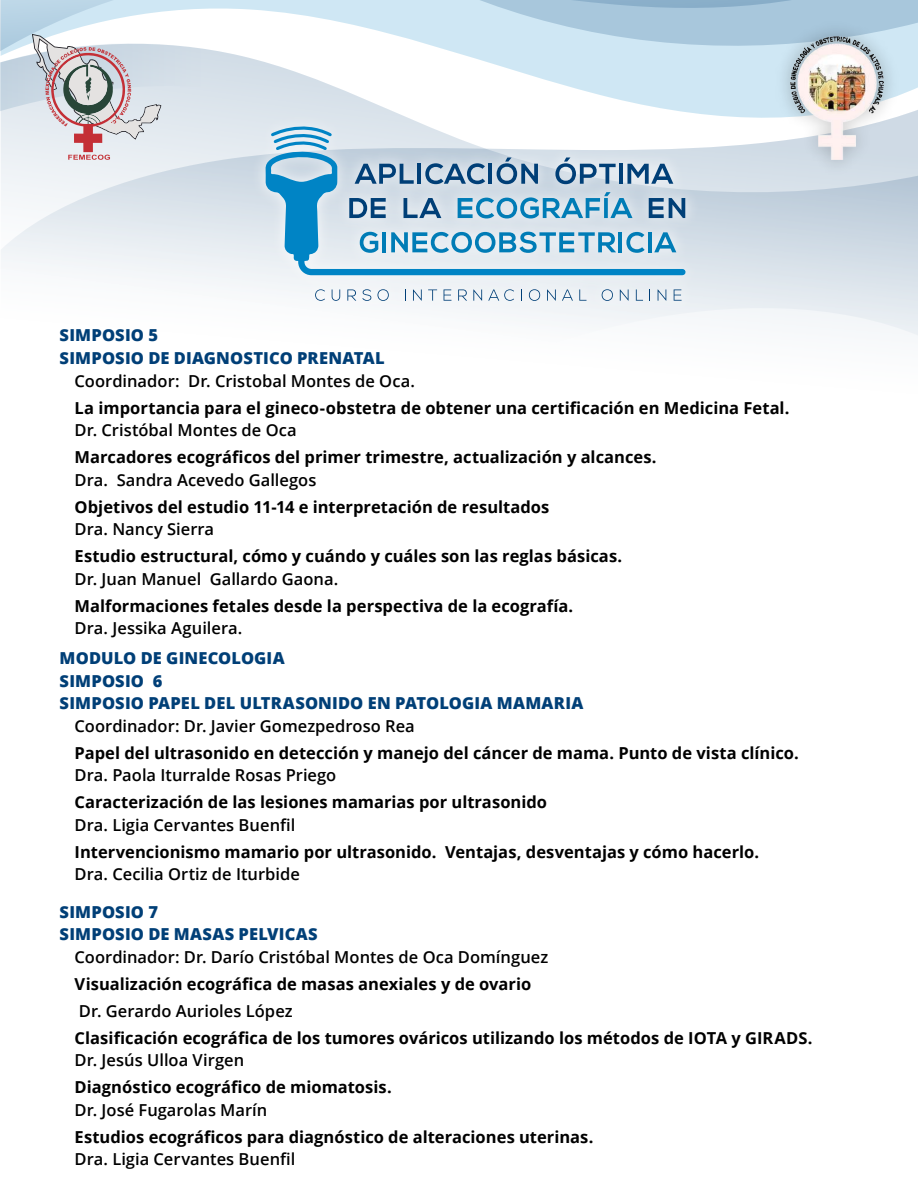
<style>
.page{position:relative;width:918px;height:1188px;background:#fff}
.page>*{position:absolute;margin:0;border:0;box-sizing:border-box;transform-origin:0 0}
.t1{font:700 16.5px "Open Sans";color:#000}
.t2{font:600 16.5px "Open Sans";color:#000}
.t3{font:800 16.5px/22.5px "Open Sans";letter-spacing:.01em;color:#003f77}
</style>
<div class="page">
<svg style="left:0;top:0;width:356px;height:53px"></svg>
<svg style="left:1px;top:44px;width:917px;height:292px"></svg>
<svg style="left:356px;top:0;width:562px;height:46px;background:#bad5e6"></svg>
<svg style="left:32px;top:34px;width:129px;height:126px;background:#cfc8cd"></svg>
<img style="left:247px;top:107px;width:460px;height:215px">
<svg style="left:315px;top:289px;width:10px;height:12px"></svg>
<svg style="left:332px;top:289px;width:8px;height:13px"></svg>
<svg style="left:347px;top:289px;width:9px;height:12px"></svg>
<svg style="left:362px;top:289px;width:9px;height:12px"></svg>
<svg style="left:378px;top:289px;width:11px;height:12px"></svg>
<svg style="left:405px;top:289px;width:1px;height:12px"></svg>
<svg style="left:413px;top:289px;width:9px;height:12px"></svg>
<svg style="left:428px;top:289px;width:9px;height:12px"></svg>
<svg style="left:444px;top:289px;width:7px;height:12px"></svg>
<svg style="left:458px;top:289px;width:9px;height:12px"></svg>
<svg style="left:473px;top:289px;width:9px;height:12px"></svg>
<svg style="left:488px;top:289px;width:26px;height:12px"></svg>
<svg style="left:521px;top:289px;width:1px;height:12px"></svg>
<svg style="left:529px;top:289px;width:11px;height:12px"></svg>
<svg style="left:547px;top:289px;width:9px;height:12px"></svg>
<svg style="left:562px;top:289px;width:11px;height:12px"></svg>
<svg style="left:579px;top:289px;width:8px;height:12px"></svg>
<svg style="left:602px;top:289px;width:11px;height:12px"></svg>
<svg style="left:620px;top:289px;width:9px;height:12px"></svg>
<svg style="left:636px;top:289px;width:7px;height:12px"></svg>
<svg style="left:649px;top:289px;width:1px;height:12px"></svg>
<svg style="left:658px;top:289px;width:8px;height:12px"></svg>
<svg style="left:674px;top:289px;width:8px;height:12px"></svg>
<svg style="left:265px;top:120px;width:424px;height:158px;background:#b0cee0"></svg>
<img style="left:768px;top:14px;width:139px;height:169px">
<img style="left:790px;top:37px;width:94px;height:123px">
<p class="t3" style="left:60px;top:323px;width:326px">SIMPOSIO 5<br>SIMPOSIO DE DIAGNOSTICO PRENATAL</p>
<p class="t2" style="left:75px;top:369px;width:342px">Coordinador: Dr. Cristobal Montes de Oca.</p>
<p class="t1" style="left:75px;top:396px;width:716px">La importancia para el gineco-obstetra de obtener una certificación en Medicina Fetal.</p>
<p class="t2" style="left:75px;top:419px;width:224px">Dr. Cristóbal Montes de Oca</p>
<p class="t1" style="left:75px;top:445px;width:584px">Marcadores ecográficos del primer trimestre, actualización y alcances.</p>
<p class="t2" style="left:75px;top:468px;width:243px">Dra. Sandra Acevedo Gallegos</p>
<p class="t1" style="left:75px;top:495px;width:476px">Objetivos del estudio 11-14 e interpretación de resultados</p>
<p class="t2" style="left:75px;top:518px;width:141px">Dra. Nancy Sierra</p>
<p class="t1" style="left:75px;top:544px;width:549px">Estudio estructural, cómo y cuándo y cuáles son las reglas básicas.</p>
<p class="t2" style="left:75px;top:567px;width:265px">Dr. Juan Manuel Gallardo Gaona.</p>
<p class="t1" style="left:75px;top:594px;width:500px">Malformaciones fetales desde la perspectiva de la ecografía.</p>
<p class="t2" style="left:75px;top:617px;width:169px">Dra. Jessika Aguilera.</p>
<p class="t3" style="left:60px;top:646px;width:525px">MODULO DE GINECOLOGIA<br>SIMPOSIO 6<br>SIMPOSIO PAPEL DEL ULTRASONIDO EN PATOLOGIA MAMARIA</p>
<p class="t2" style="left:75px;top:714px;width:342px">Coordinador: Dr. Javier Gomezpedroso Rea</p>
<p class="t1" style="left:75px;top:741px;width:726px">Papel del ultrasonido en detección y manejo del cáncer de mama. Punto de vista clínico.</p>
<p class="t2" style="left:75px;top:764px;width:263px">Dra. Paola Iturralde Rosas Priego</p>
<p class="t1" style="left:75px;top:790px;width:474px">Caracterización de las lesiones mamarias por ultrasonido</p>
<p class="t2" style="left:75px;top:813px;width:222px">Dra. Ligia Cervantes Buenfil</p>
<p class="t1" style="left:75px;top:840px;width:686px">Intervencionismo mamario por ultrasonido. Ventajas, desventajas y cómo hacerlo.</p>
<p class="t2" style="left:75px;top:863px;width:227px">Dra. Cecilia Ortiz de Iturbide</p>
<p class="t3" style="left:60px;top:899px;width:260px">SIMPOSIO 7<br>SIMPOSIO DE MASAS PELVICAS</p>
<p class="t2" style="left:75px;top:945px;width:475px">Coordinador: Dr. Darío Cristóbal Montes de Oca Domínguez</p>
<p class="t1" style="left:75px;top:972px;width:458px">Visualización ecográfica de masas anexiales y de ovario</p>
<p class="t2" style="left:79px;top:999px;width:215px">Dr. Gerardo Aurioles López</p>
<p class="t1" style="left:75px;top:1026px;width:739px">Clasificación ecográfica de los tumores ováricos utilizando los métodos de IOTA y GIRADS.</p>
<p class="t2" style="left:75px;top:1049px;width:171px">Dr. Jesús Ulloa Virgen</p>
<p class="t1" style="left:75px;top:1075px;width:319px">Diagnóstico ecográfico de miomatosis.</p>
<p class="t2" style="left:75px;top:1098px;width:194px">Dr. José Fugarolas Marín</p>
<p class="t1" style="left:75px;top:1125px;width:520px">Estudios ecográficos para diagnóstico de alteraciones uterinas.</p>
<p class="t2" style="left:75px;top:1148px;width:222px">Dra. Ligia Cervantes Buenfil</p>
</div>
